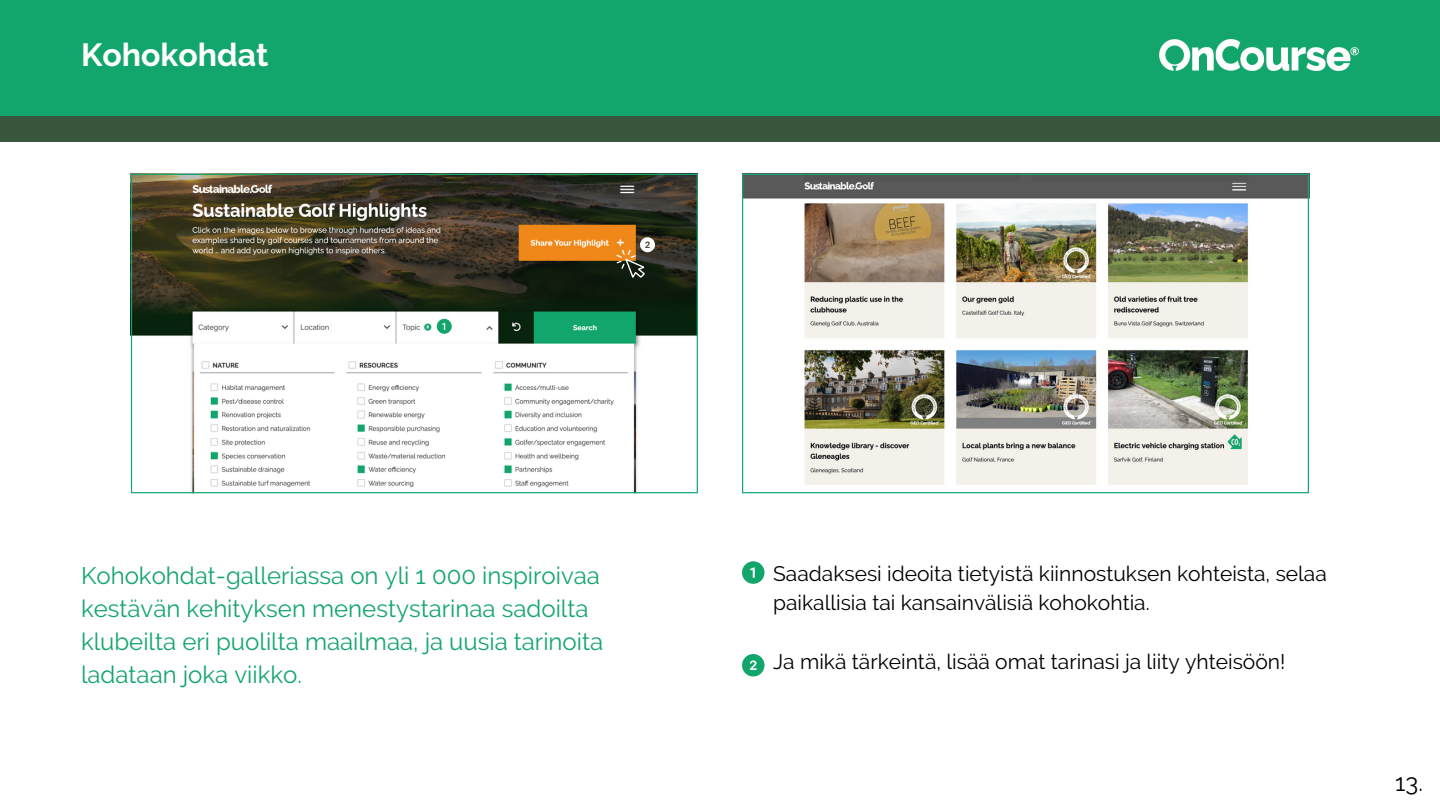
<style>
.page{position:relative;width:1440px;height:810px;background:#fff}
.page>*{position:absolute;margin:0;border:0;box-sizing:border-box;transform-origin:0 0}
.t1{font:700 32px "Raleway";color:#fff}
.t2{font:24px/33px "Raleway";color:#13a66c}
.t3{font:24px "Raleway";color:#000}
.t4{font:21px/29.2px "Raleway";color:#000}
</style>
<div class="page">
<div style="left:0;top:0;width:1440px;height:117px;background:#13a66c"></div>
<div style="left:0;top:116px;width:1440px;height:26px;background:#39573d"></div>
<img style="left:1159px;top:40px;width:200px;height:31px">
<svg style="left:742px;top:561px;width:23px;height:23px"></svg>
<svg style="left:742px;top:654px;width:23px;height:23px"></svg>
<svg style="left:131px;top:174px;width:567px;height:319px"></svg>
<img style="left:742px;top:174px;width:567px;height:319px">
<p class="t1" style="left:81px;top:36px;width:189px">Kohokohdat</p>
<p class="t2" style="left:81px;top:559px;width:524px">Kohokohdat-galleriassa on yli 1 000 inspiroivaa kestävän kehityksen menestystarinaa sadoilta klubeilta eri puolilta maailmaa, ja uusia tarinoita ladataan joka viikko.</p>
<p class="t4" style="left:773px;top:559px;width:555px">Saadaksesi ideoita tietyistä kiinnostuksen kohteista, selaa paikallisia tai kansainvälisiä kohokohtia.</p>
<p class="t4" style="left:773px;top:647px;width:514px">Ja mikä tärkeintä, lisää omat tarinasi ja liity yhteisöön!</p>
<p class="t3" style="left:1395px;top:768px;width:29px">13.</p>
</div>
